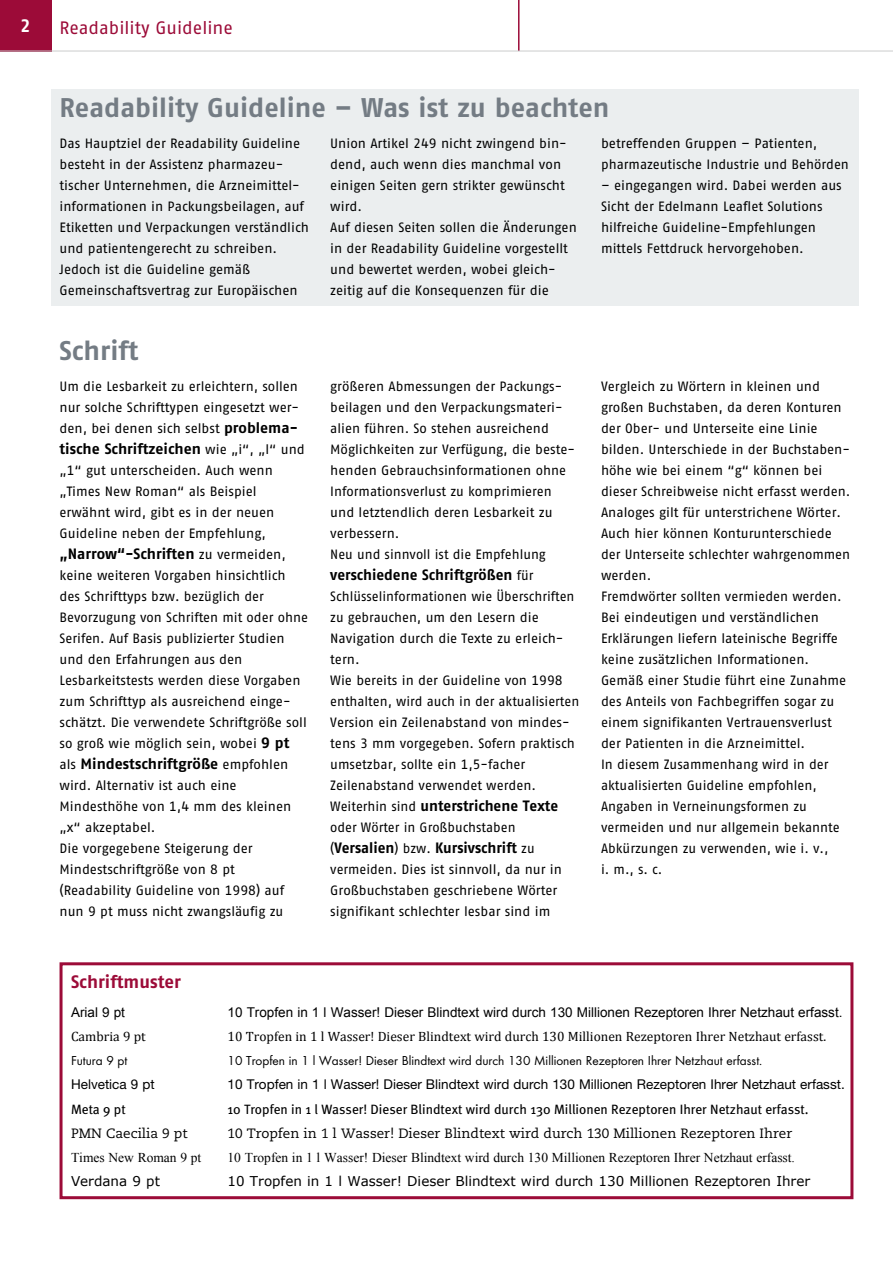
<style>
.page{position:relative;width:893px;height:1263px;background:#fff}
.page>*{position:absolute;margin:0;border:0;box-sizing:border-box;transform-origin:0 0}
.Headline{font:27px "Edel Fago No Bold Tf";color:#747c84}
.Grundtext{font:18px "Edel Fago No Regular Tf";color:#9c0b38}
.Subline{font:18px "Edel Fago No Bold Tf";color:#9c0b38}
.Grundtext-2{font:18px "Edel Fago No Bold Tf";color:#fff}
.Grundtext-3{font:15px "Edel Fago No Bold Tf";color:#000}
.Grundtext-4{font:13.5px/21px "Edel Fago No Regular Tf";color:#000}
.Grundtext-5{font:13.5px "Times New Roman";color:#000}
.Grundtext-6{font:13.5px "Helvetica Neue";color:#000}
.Grundtext-7{font:13.5px "Cambria";color:#000}
.Grundtext-8{font:13.5px "Futura Boo";color:#000}
.Grundtext-9{font:13.5px "Arial";color:#000}
.Grundtext-10{font:13.5px "Meta";color:#000}
.Grundtext-11{font:13.5px "Caecilia";color:#000}
.Grundtext-12{font:13.5px "Verdana";color:#000}
.s1{font-family:"Edel Fago No Bold Tf";font-size:15px}
.s2{font-family:"Edel Fago No Regular Tf";font-size:13.5px}
</style>
<div class="page">
<div style="left:51px;top:89px;width:808px;height:217px;background:#ebeeef"></div>
<div style="left:0;top:0;width:51px;height:51px;background:#9c0b38"></div>
<hr style="left:518px;top:0;width:1px;height:51px;background:#9c0b38">
<hr style="left:0;top:51px;width:893px;height:1px;background:#cbcccc">
<div style="left:60px;top:962px;width:793px;height:237px;border:3px solid #9c0b38"></div>
<p class="Grundtext-2" style="left:20px;top:15px;width:12px">2</p>
<p class="Grundtext" style="left:60px;top:18px;width:175px">Readability Guideline</p>
<p class="Headline" style="left:60px;top:92px;width:552px">Readability Guideline – Was ist zu beachten</p>
<p class="Grundtext-4" style="left:60px;top:133px;width:251px">Das Hauptziel der Readability Guideline besteht in der Assistenz pharmazeu&shy;tischer Unternehmen, die Arzneimittel&shy;informationen in Packungsbeilagen, auf Etiketten und Verpackungen verständlich und patientengerecht zu schreiben.<br>Jedoch ist die Guideline gemäß Gemeinschaftsvertrag zur Europäischen</p>
<p class="Grundtext-4" style="left:330px;top:133px;width:238px">Union Artikel 249 nicht zwingend bin&shy;dend, auch wenn dies manchmal von einigen Seiten gern strikter gewünscht wird.</p>
<p class="Grundtext-4" style="left:601px;top:133px;width:249px">betreffenden Gruppen – Patienten, pharmazeutische Industrie und Behörden</p>
<p class="Grundtext-4" style="left:601px;top:175px;width:242px">– eingegangen wird. Dabei werden aus Sicht der Edelmann Leaflet Solutions hilfreiche Guideline- Empfehlungen mittels Fettdruck hervorgehoben.</p>
<p class="Grundtext-4" style="left:330px;top:217px;width:248px">Auf diesen Seiten sollen die Änderungen in der Readability Guideline vorgestellt und bewertet werden, wobei gleich&shy;zeitig auf die Konsequenzen für die</p>
<p class="Headline" style="left:60px;top:335px;width:80px">Schrift</p>
<p class="Grundtext-4" style="left:60px;top:376px;width:241px;text-align:justify">Um die Lesbarkeit zu erleichtern, sollen nur solche Schrifttypen eingesetzt wer&shy;den, bei denen sich selbst <span class="s1">problema-</span></p>
<p class="Grundtext-3" style="left:60px;top:440px;width:247px">tische Schriftzeichen <span class="s2">wie „i“, „l“ und</span></p>
<p class="Grundtext-4" style="left:60px;top:460px;width:216px">„1“ gut unterscheiden. Auch wenn „Times New Roman“ als Beispiel erwähnt wird, gibt es in der neuen<br>Guideline neben der Empfehlung,</p>
<p class="Grundtext-3" style="left:60px;top:545px;width:228px">„Narrow“-Schriften <span class="s2">zu vermeiden,</span></p>
<p class="Grundtext-4" style="left:60px;top:565px;width:250px">keine weiteren Vorgaben hinsichtlich des Schrifttyps bzw. bezüglich der Bevorzugung von Schriften mit oder ohne Serifen. Auf Basis publizierter Studien und den Erfahrungen aus den Lesbarkeitstests werden diese Vorgaben zum Schrifttyp als ausreichend einge&shy;schätzt. Die verwendete Schriftgröße soll so groß wie möglich sein, wobei <span class="s1">9 pt</span></p>
<p class="Grundtext-3" style="left:60px;top:755px;width:230px"><span class="s2">als</span> Mindestschriftgröße <span class="s2">empfohlen</span></p>
<p class="Grundtext-4" style="left:60px;top:775px;width:233px">wird. Alternativ ist auch eine<br>Mindesthöhe von 1,4 mm des kleinen „x“ akzeptabel.</p>
<p class="Grundtext-4" style="left:60px;top:838px;width:226px">Die vorgegebene Steigerung der Mindestschriftgröße von 8 pt (Readability Guideline von 1998) auf nun 9 pt muss nicht zwangsläufig zu</p>
<p class="Grundtext-4" style="left:330px;top:376px;width:246px">größeren Abmessungen der Packungs&shy;beilagen und den Verpackungsmateri&shy;alien führen. So stehen ausreichend Möglichkeiten zur Verfügung, die beste&shy;henden Gebrauchsinformationen ohne Informationsverlust zu komprimieren und letztendlich deren Lesbarkeit zu verbessern.</p>
<p class="Grundtext-4" style="left:330px;top:544px;width:217px">Neu und sinnvoll ist die Empfehlung</p>
<p class="Grundtext-3" style="left:330px;top:566px;width:205px">verschiedene Schriftgrößen <span class="s2">für</span></p>
<p class="Grundtext-4" style="left:330px;top:586px;width:246px">Schlüsselinformationen wie Überschriften zu gebrauchen, um den Lesern die<br>Navigation durch die Texte zu erleich&shy;tern.</p>
<p class="Grundtext-4" style="left:330px;top:670px;width:251px">Wie bereits in der Guideline von 1998 enthalten, wird auch in der aktualisierten Version ein Zeilenabstand von mindes&shy;tens 3 mm vorgegeben. Sofern praktisch umsetzbar, sollte ein 1,5-facher Zeilenabstand verwendet werden.</p>
<p class="Grundtext-3" style="left:330px;top:797px;width:229px"><span class="s2">Weiterhin sind</span> unterstrichene Texte</p>
<p class="Grundtext-4" style="left:330px;top:817px;width:187px">oder Wörter in Großbuchstaben</p>
<p class="Grundtext-3" style="left:330px;top:839px;width:206px"><span class="s2">(</span>Versalien<span class="s2">) bzw.</span> Kursivschrift <span class="s2">zu</span></p>
<p class="Grundtext-4" style="left:330px;top:859px;width:233px">vermeiden. Dies ist sinnvoll, da nur in<br>Großbuchstaben geschriebene Wörter signifikant schlechter lesbar sind im</p>
<p class="Grundtext-4" style="left:601px;top:376px;width:251px">Vergleich zu Wörtern in kleinen und großen Buchstaben, da deren Konturen der Ober- und Unterseite eine Linie bilden. Unterschiede in der Buchstaben&shy;höhe wie bei einem “g“ können bei dieser Schreibweise nicht erfasst werden.<br>Analoges gilt für unterstrichene Wörter.<br>Auch hier können Konturunterschiede der Unterseite schlechter wahrgenommen werden.</p>
<p class="Grundtext-4" style="left:601px;top:586px;width:242px">Fremdwörter sollten vermieden werden.<br>Bei eindeutigen und verständlichen Erklärungen liefern lateinische Begriffe keine zusätzlichen Informationen.</p>
<p class="Grundtext-4" style="left:601px;top:670px;width:247px">Gemäß einer Studie führt eine Zunahme des Anteils von Fachbegriffen sogar zu einem signifikanten Vertrauensverlust der Patienten in die Arzneimittel.</p>
<p class="Grundtext-4" style="left:601px;top:754px;width:240px">In diesem Zusammenhang wird in der aktualisierten Guideline empfohlen,<br>Angaben in Verneinungsformen zu vermeiden und nur allgemein bekannte<br>Abkürzungen zu verwenden, wie i. v., i. m., s. c.</p>
<p class="Subline" style="left:71px;top:971px;width:111px">Schriftmuster</p>
<p class="Grundtext-9" style="left:71px;top:1003px;width:56px">Arial 9 pt</p>
<p class="Grundtext-9" style="left:228px;top:1003px;width:616px">10 Tropfen in 1 l Wasser! Dieser Blindtext wird durch 130 Millionen Rezeptoren Ihrer Netzhaut erfasst.</p>
<p class="Grundtext-7" style="left:71px;top:1028px;width:76px">Cambria 9 pt</p>
<p class="Grundtext-7" style="left:228px;top:1028px;width:600px">10 Tropfen in 1 l Wasser! Dieser Blindtext wird durch 130 Millionen Rezeptoren Ihrer Netzhaut erfasst.</p>
<p class="Grundtext-8" style="left:71px;top:1053px;width:58px">Futura 9 pt</p>
<p class="Grundtext-8" style="left:228px;top:1053px;width:536px">10 Tropfen in 1 l Wasser! Dieser Blindtext wird durch 130 Millionen Rezeptoren Ihrer Netzhaut erfasst.</p>
<p class="Grundtext-6" style="left:71px;top:1076px;width:85px">Helvetica 9 pt</p>
<p class="Grundtext-6" style="left:228px;top:1076px;width:619px">10 Tropfen in 1 l Wasser! Dieser Blindtext wird durch 130 Millionen Rezeptoren Ihrer Netzhaut erfasst.</p>
<p class="Grundtext-10" style="left:71px;top:1101px;width:56px">Meta 9 pt</p>
<p class="Grundtext-10" style="left:228px;top:1101px;width:583px">10 Tropfen in 1 l Wasser! Dieser Blindtext wird durch 130 Millionen Rezeptoren Ihrer Netzhaut erfasst.</p>
<p class="Grundtext-11" style="left:71px;top:1125px;width:118px">PMN Caecilia 9 pt</p>
<p class="Grundtext-11" style="left:228px;top:1125px;width:566px">10 Tropfen in 1 l Wasser! Dieser Blindtext wird durch 130 Millionen Rezeptoren Ihrer</p>
<p class="Grundtext-5" style="left:71px;top:1148px;width:132px">Times New Roman 9 pt</p>
<p class="Grundtext-5" style="left:228px;top:1148px;width:569px">10 Tropfen in 1 l Wasser! Dieser Blindtext wird durch 130 Millionen Rezeptoren Ihrer Netzhaut erfasst.</p>
<p class="Grundtext-12" style="left:71px;top:1172px;width:90px">Verdana 9 pt</p>
<p class="Grundtext-12" style="left:228px;top:1172px;width:584px">10 Tropfen in 1 l Wasser! Dieser Blindtext wird durch 130 Millionen Rezeptoren Ihrer</p>
</div>
